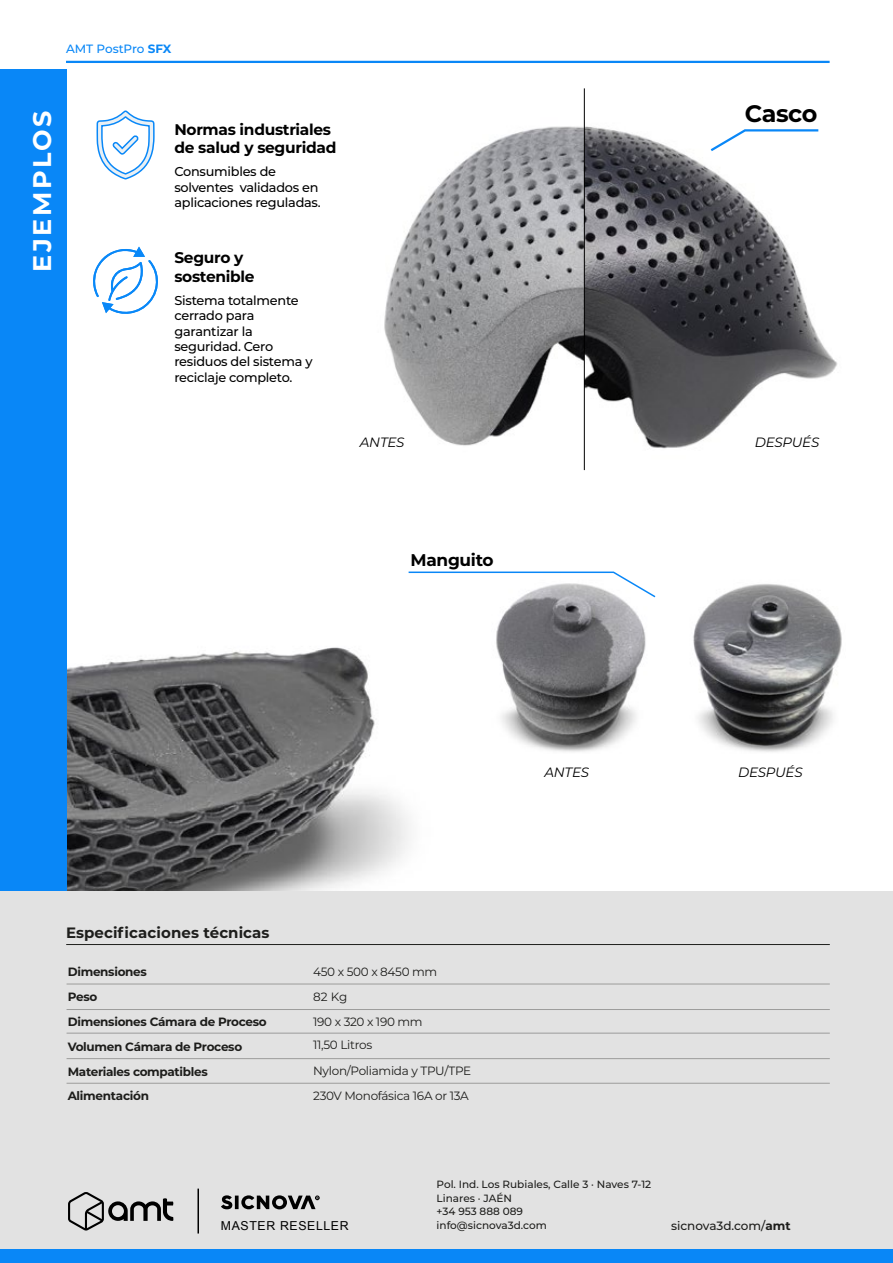
<style>
.page{position:relative;width:893px;height:1263px;background:#fff}
.page>*{position:absolute;margin:0;border:0;box-sizing:border-box;transform-origin:0 0}
.t1{font:700 25.5px "Montserrat";letter-spacing:.1em;color:#fff}
.t2{font:700 23.85px "Montserrat";letter-spacing:-.02em;color:#000}
.t3{font:700 16.95px "Montserrat";letter-spacing:-.02em;color:#000}
.t4{font:700 15.45px/18.5px "Montserrat";letter-spacing:-.02em;color:#000}
.t5{font:700 15px "Montserrat";letter-spacing:.005em;color:#1e1e1c}
.t6{font:italic 13.5px "Montserrat";letter-spacing:-.02em;color:#000}
.t7{font:500 12.9px/15.5px "Montserrat";letter-spacing:-.02em;color:#000}
.t8{font:12.3px "Arial";letter-spacing:.05em;color:#000}
.t9{font:700 12px/24.9px "Montserrat";letter-spacing:-.025em;color:#1d1d1b}
.t10{font:12px/24.9px "Montserrat";letter-spacing:-.025em;color:#1d1d1b}
.t11{font:500 12px "Montserrat";color:#1d1d1b}
.t12{font:500 12px "Montserrat";color:#0987f7}
.t13{font:500 10.5px/13.5px "Montserrat";color:#1d1d1b}
.s1{font-weight:700}
</style>
<div class="page">
<img style="left:496px;top:599px;width:150px;height:153px">
<img style="left:693px;top:584px;width:149px;height:168px">
<img style="left:66px;top:619px;width:343px;height:272px">
<img style="left:384px;top:117px;width:200px;height:353px">
<img style="left:584px;top:126px;width:254px;height:345px">
<div style="left:0;top:891px;width:893px;height:372px;background:#e2e2e2"></div>
<hr style="left:66px;top:944px;width:764px;height:1px;background:#1e1f1c">
<hr style="left:66px;top:61px;width:764px;height:2px;background:#0987f7">
<div style="left:0;top:1250px;width:893px;height:13px;background:#0987f7"></div>
<hr style="left:67px;top:984px;width:763px;height:1px;background:#9c9c9b">
<hr style="left:67px;top:1009px;width:763px;height:1px;background:#9c9c9b">
<hr style="left:67px;top:1033px;width:763px;height:1px;background:#9c9c9b">
<hr style="left:67px;top:1058px;width:763px;height:1px;background:#9c9c9b">
<hr style="left:67px;top:1083px;width:763px;height:1px;background:#9c9c9b">
<div style="left:0;top:69px;width:66px;height:822px;background:#0987f7"></div>
<svg style="left:96px;top:110px;width:59px;height:70px"></svg>
<svg style="left:93px;top:247px;width:65px;height:67px"></svg>
<svg style="left:221px;top:1195px;width:99px;height:14px"></svg>
<hr style="left:197px;top:1188px;width:2px;height:45px;background:#000">
<svg style="left:68px;top:1192px;width:106px;height:38px"></svg>
<hr style="left:584px;top:88px;width:1px;height:382px;background:#000">
<svg style="left:708px;top:128px;width:113px;height:25px"></svg>
<svg style="left:408px;top:571px;width:248px;height:28px"></svg>
<p class="t12" style="left:66px;top:41px;width:107px">AMT PostPro <span class="s1">SFX</span></p>
<h1 class="t1" style="left:24px;top:272px;width:163px;rotate:-90deg">EJEMPLOS</h1>
<p class="t4" style="left:174px;top:119px;width:163px">Normas industriales de salud y seguridad</p>
<p class="t7" style="left:174px;top:164px;width:148px">Consumibles de solventes validados en aplicaciones reguladas.</p>
<p class="t4" style="left:174px;top:248px;width:82px">Seguro y sostenible</p>
<p class="t7" style="left:174px;top:292px;width:140px">Sistema totalmente cerrado para garantizar la seguridad. Cero residuos del sistema y reciclaje completo.</p>
<h2 class="t2" style="left:745px;top:97px;width:74px">Casco</h2>
<p class="t6" style="left:360px;top:433px;width:46px">ANTES</p>
<p class="t6" style="left:755px;top:433px;width:66px">DESPUÉS</p>
<h3 class="t3" style="left:411px;top:548px;width:84px">Manguito</h3>
<p class="t5" style="left:66px;top:922px;width:205px">Especificaciones técnicas</p>
<p class="t6" style="left:544px;top:762px;width:46px">ANTES</p>
<p class="t6" style="left:738px;top:762px;width:66px">DESPUÉS</p>
<p class="t9" style="left:68px;top:959px;width:200px">Dimensiones<br>Peso<br>Dimensiones Cámara de Proceso<br>Volumen Cámara de Proceso<br>Materiales compatibles<br>Alimentación</p>
<p class="t10" style="left:313px;top:959px;width:126px">450 x 500 x 8450 mm<br>82 Kg<br>190 x 320 x 190 mm</p>
<p class="t10" style="left:313px;top:1032px;width:160px;line-height:25.3px">11,50 Litros<br>Nylon/Poliamida y TPU/TPE<br>230V Monofásica 16A or 13A</p>
<p class="t8" style="left:221px;top:1217px;width:129px">MASTER RESELLER</p>
<p class="t13" style="left:437px;top:1177px;width:216px">Pol. Ind. Los Rubiales, Calle 3 · Naves 7-12<br>Linares · JAÉN<br>+34 953 888 089<br>info@sicnova3d.com</p>
<p class="t11" style="left:671px;top:1217px;width:121px">sicnova3d.com/<span class="s1">amt</span></p>
</div>
